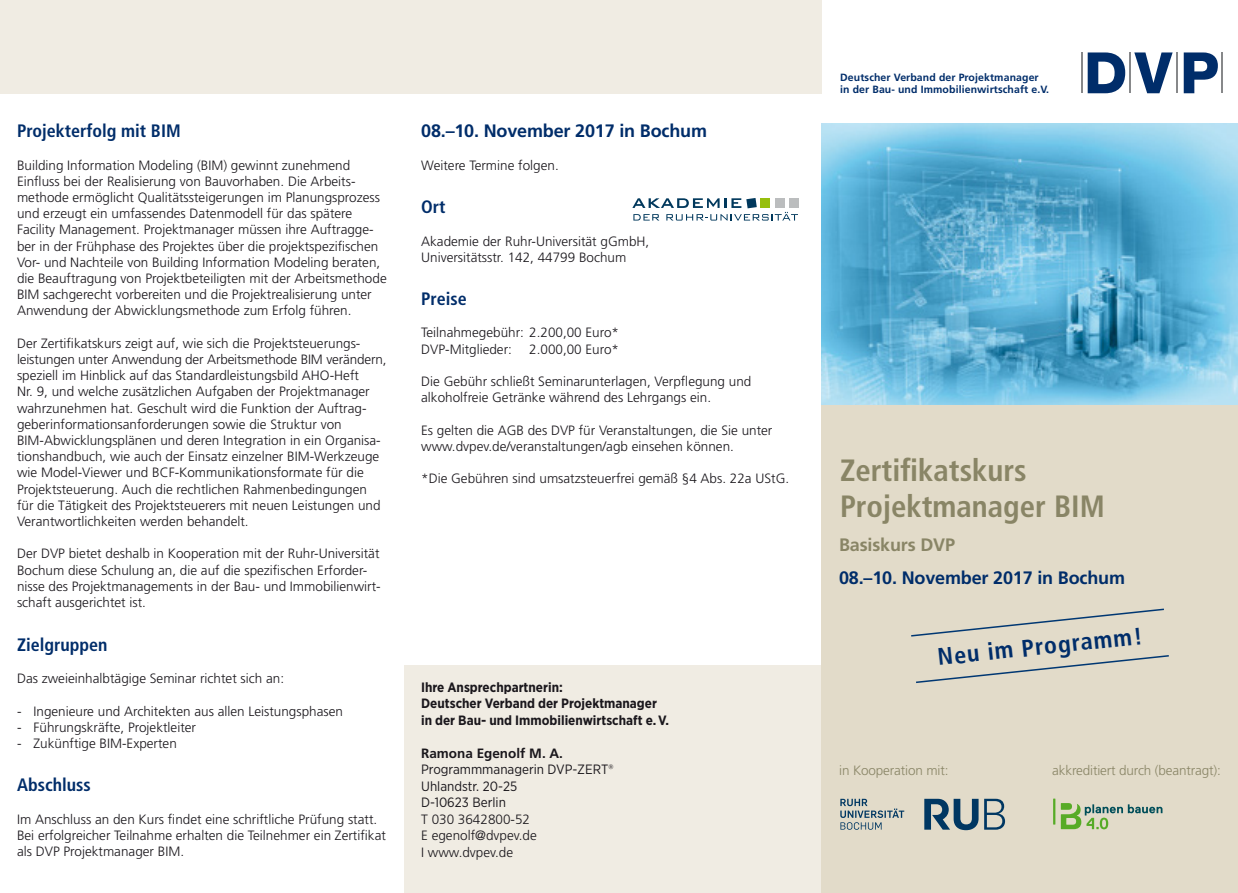
<style>
.page{position:relative;width:1238px;height:893px;background:#fff}
.page>*{position:absolute;margin:0;border:0;box-sizing:border-box;transform-origin:0 0}
.t1{font:700 condensed 30.75px/36px "Frutiger";color:#898566}
.t2{font:700 condensed 24px "Frutiger";color:#002d6a}
.t3{font:700 18px "Frutiger";letter-spacing:-.01em;color:#002d6a}
.t4{font:700 condensed 18px "Frutiger";color:#002d6a}
.t5{font:700 18px "Frutiger";letter-spacing:-.01em;color:#898566}
.t6{font:300 13.5px/16.2px "Frutiger";color:#1a171c}
.t7{font:700 13.5px/16.5px "Gotham Narrow";color:#1a171c}
.t8{font:13.5px/16.5px "Gotham Narrow";color:#1a171c}
.t9{font:300 13.5px "Frutiger";letter-spacing:-.01em;color:#898566}
.t10{font:700 13.5px "Frutiger";color:#1a171c}
.t11{font:700 10.5px/12.6px "Frutiger";letter-spacing:.01em;color:#002d6a}
</style>
<div class="page">
<img style="left:821px;top:123px;width:416px;height:283px">
<div style="left:0;top:0;width:821px;height:93px;background:#f0ece3"></div>
<div style="left:821px;top:406px;width:416px;height:487px;background:#e2dbc9"></div>
<div style="left:404px;top:665px;width:417px;height:228px;background:#f0ece3"></div>
<svg style="left:916px;top:655px;width:253px;height:28px"></svg>
<svg style="left:911px;top:608px;width:253px;height:29px"></svg>
<svg style="left:984px;top:799px;width:21px;height:31px"></svg>
<svg style="left:924px;top:799px;width:54px;height:31px"></svg>
<svg style="left:840px;top:799px;width:64px;height:31px"></svg>
<svg style="left:1053px;top:799px;width:109px;height:30px"></svg>
<svg style="left:1087px;top:52px;width:38px;height:41px"></svg>
<svg style="left:1134px;top:52px;width:38px;height:41px"></svg>
<svg style="left:1183px;top:52px;width:34px;height:41px"></svg>
<hr style="left:1081px;top:52px;width:1px;height:41px;background:#87888a">
<hr style="left:1129px;top:52px;width:1px;height:41px;background:#87888a">
<hr style="left:1176px;top:52px;width:1px;height:41px;background:#87888a">
<hr style="left:1221px;top:52px;width:1px;height:41px;background:#87888a">
<svg style="left:632px;top:198px;width:166px;height:23px"></svg>
<h3 class="t4" style="left:17px;top:120px;width:165px">Projekterfolg mit BIM</h3>
<p class="t6" style="left:17px;top:157px;width:371px">Building Information Modeling (BIM) gewinnt zunehmend Einfluss bei der Realisierung von Bauvorhaben. Die Arbeits&shy;methode ermöglicht Qualitätssteigerungen im Planungsprozess und erzeugt ein umfassendes Datenmodell für das spätere Facility Management. Projektmanager müssen ihre Auftragge&shy;ber in der Frühphase des Projektes über die projektspezifischen Vor- und Nachteile von Building Information Modeling beraten, die Beauftragung von Projektbeteiligten mit der Arbeitsmethode BIM sachgerecht vorbereiten und die Projektrealisierung unter Anwendung der Abwicklungsmethode zum Erfolg führen.</p>
<p class="t6" style="left:17px;top:335px;width:371px">Der Zertifikatskurs zeigt auf, wie sich die Projektsteuerungs&shy;leistungen unter Anwendung der Arbeitsmethode BIM verändern, speziell im Hinblick auf das Standardleistungsbild AHO-Heft<br>Nr. 9, und welche zusätzlichen Aufgaben der Projektmanager wahrzunehmen hat. Geschult wird die Funktion der Auftrag&shy;geberinformationsanforderungen sowie die Struktur von BIM-Abwicklungsplänen und deren Integration in ein Organisa&shy;tionshandbuch, wie auch der Einsatz einzelner BIM-Werkzeuge wie Model-Viewer und BCF-Kommunikationsformate für die Projektsteuerung. Auch die rechtlichen Rahmenbedingungen für die Tätigkeit des Projektsteuerers mit neuen Leistungen und Verantwortlichkeiten werden behandelt.</p>
<p class="t6" style="left:17px;top:546px;width:365px">Der DVP bietet deshalb in Kooperation mit der Ruhr-Universität Bochum diese Schulung an, die auf die spezifischen Erforder&shy;nisse des Projektmanagements in der Bau- und Immobilienwirt&shy;schaft ausgerichtet ist.</p>
<h3 class="t4" style="left:17px;top:634px;width:92px">Zielgruppen</h3>
<p class="t6" style="left:17px;top:671px;width:269px">Das zweieinhalbtägige Seminar richtet sich an:</p>
<p class="t6" style="left:17px;top:703px;width:327px">- Ingenieure und Architekten aus allen Leistungsphasen</p>
<p class="t6" style="left:17px;top:719px;width:180px">- Führungskräfte, Projektleiter</p>
<p class="t6" style="left:17px;top:735px;width:161px">- Zukünftige BIM-Experten</p>
<h3 class="t4" style="left:17px;top:774px;width:75px">Abschluss</h3>
<p class="t6" style="left:17px;top:811px;width:370px">Im Anschluss an den Kurs findet eine schriftliche Prüfung statt.<br>Bei erfolgreicher Teilnahme erhalten die Teilnehmer ein Zertifikat als DVP Projektmanager BIM.</p>
<h3 class="t3" style="left:421px;top:120px;width:287px">08.–10. November 2017 in Bochum</h3>
<p class="t6" style="left:421px;top:157px;width:139px">Weitere Termine folgen.</p>
<h3 class="t4" style="left:421px;top:196px;width:26px">Ort</h3>
<p class="t6" style="left:421px;top:233px;width:230px">Akademie der Ruhr-Universität gGmbH,<br>Universitätsstr. 142, 44799 Bochum</p>
<h3 class="t4" style="left:421px;top:288px;width:47px">Preise</h3>
<p class="t6" style="left:421px;top:325px;width:199px">Teilnahmegebühr: 2.200,00 Euro*<br>DVP-Mitglieder:</p>
<p class="t6" style="left:529px;top:341px;width:91px">2.000,00 Euro*</p>
<p class="t6" style="left:421px;top:373px;width:332px">Die Gebühr schließt Seminarunterlagen, Verpflegung und alkoholfreie Getränke während des Lehrgangs ein.</p>
<p class="t6" style="left:421px;top:422px;width:353px">Es gelten die AGB des DVP für Veranstaltungen, die Sie unter www.dvpev.de/veranstaltungen/agb einsehen können.</p>
<p class="t6" style="left:421px;top:470px;width:369px">*Die Gebühren sind umsatzsteuerfrei gemäß §4 Abs. 22a UStG.</p>
<p class="t7" style="left:421px;top:679px;width:249px">Ihre Ansprechpartnerin:<br>Deutscher Verband der Projektmanager in der Bau- und Immobilienwirtschaft e. V.</p>
<p class="t10" style="left:421px;top:745px;width:143px">Ramona Egenolf M. A.</p>
<p class="t8" style="left:421px;top:761px;width:194px">Programmmanagerin DVP-ZERT®<br>Uhlandstr. 20-25<br>D-10623 Berlin</p>
<p class="t6" style="left:421px;top:811px;width:117px">T 030 3642800-52<br>E egenolf@dvpev.de<br>I www.dvpev.de</p>
<p class="t11" style="left:840px;top:71px;width:210px">Deutscher Verband der Projektmanager in der Bau- und Immobilienwirtschaft e.V.</p>
<h1 class="t1" style="left:840px;top:452px;width:266px">Zertifikatskurs<br>Projektmanager BIM</h1>
<h3 class="t5" style="left:839px;top:534px;width:117px">Basiskurs DVP</h3>
<h3 class="t3" style="left:839px;top:567px;width:287px">08.–10. November 2017 in Bochum</h3>
<h2 class="t2" style="left:936px;top:643px;width:207px;rotate:-6deg">Neu im Programm!</h2>
<p class="t9" style="left:839px;top:763px;width:111px">in Kooperation mit:</p>
<p class="t9" style="left:1052px;top:763px;width:170px">akkreditiert durch (beantragt):</p>
</div>
